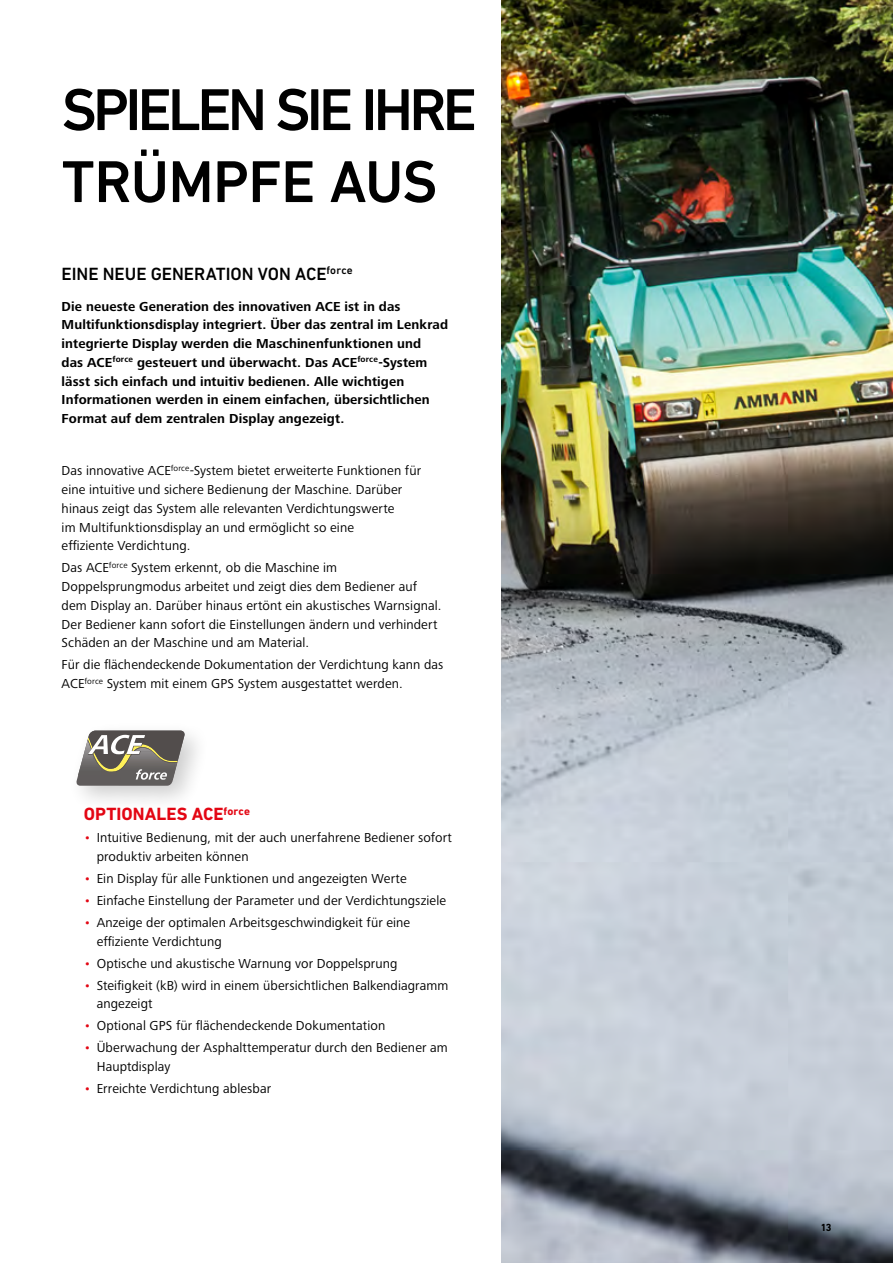
<style>
.page{position:relative;width:893px;height:1263px;background:#fff}
.page>*{position:absolute;margin:0;border:0;box-sizing:border-box;transform-origin:0 0}
.t1{font:500 60px/72px "DIN Next LT Pro";letter-spacing:-.06em;color:#000}
.t2{font:500 18px "DIN Next LT Pro";color:#000}
.t3{font:700 18px "DIN Next LT Pro";letter-spacing:.005em;color:#e30613}
.t4{font:13.5px/18.8px "Frutiger Next LTW1 G";letter-spacing:.01em;color:#000}
.t5{font:700 13.5px/18.8px "Frutiger Next LTW1 G";letter-spacing:.01em;color:#000}
.t6{font:700 10.5px "DIN Next LT Pro";color:#000}
.s1{color:#e30613}
</style>
<div class="page">
<img style="left:502px;top:0;width:391px;height:1263px">
<div style="left:67px;top:721px;width:144px;height:92px;background:#000;opacity:.2"></div>
<svg style="left:77px;top:730px;width:108px;height:56px;background:#84817a"></svg>
<h1 class="t1" style="left:62px;top:73px;width:417px">SPIELEN SIE IHRE<br>TRÜMPFE AUS</h1>
<h2 class="t2" style="left:62px;top:263px;width:293px">EINE NEUE GENERATION VON ACE<sup>force</sup></h2>
<p class="t5" style="left:62px;top:297px;width:388px">Die neueste Generation des innovativen ACE ist in das Multifunktionsdisplay integriert. Über das zentral im Lenkrad integrierte Display werden die Maschinenfunktionen und<br>das ACE<sup>force</sup> gesteuert und überwacht. Das ACE<sup>force</sup>-System lässt sich einfach und intuitiv bedienen. Alle wichtigen Informationen werden in einem einfachen, übersichtlichen Format auf dem zentralen Display angezeigt.</p>
<p class="t4" style="left:62px;top:462px;width:361px">Das innovative ACE<sup>force</sup>-System bietet erweiterte Funktionen für eine intuitive und sichere Bedienung der Maschine. Darüber hinaus zeigt das System alle relevanten Verdichtungswerte<br>im Multifunktionsdisplay an und ermöglicht so eine<br>effiziente Verdichtung.</p>
<p class="t4" style="left:62px;top:559px;width:381px">Das ACE<sup>force</sup> System erkennt, ob die Maschine im Doppelsprungmodus arbeitet und zeigt dies dem Bediener auf dem Display an. Darüber hinaus ertönt ein akustisches Warnsignal.<br>Der Bediener kann sofort die Einstellungen ändern und verhindert Schäden an der Maschine und am Material.</p>
<p class="t4" style="left:62px;top:656px;width:383px">Für die flächendeckende Dokumentation der Verdichtung kann das<br>ACE<sup>force</sup> System mit einem GPS System ausgestattet werden.</p>
<h2 class="t3" style="left:84px;top:804px;width:168px">OPTIONALES ACE<sup>force</sup></h2>
<p class="t4" style="left:97px;top:829px;width:357px;text-indent:-13px"><span class="s1">•</span> Intuitive Bedienung, mit der auch unerfahrene Bediener sofort produktiv arbeiten können</p>
<p class="t4" style="left:84px;top:870px;width:324px"><span class="s1">•</span> Ein Display für alle Funktionen und angezeigten Werte</p>
<p class="t4" style="left:84px;top:891px;width:364px"><span class="s1">•</span> Einfache Einstellung der Parameter und der Verdichtungsziele</p>
<p class="t4" style="left:97px;top:913px;width:315px;text-indent:-13px"><span class="s1">•</span> Anzeige der optimalen Arbeitsgeschwindigkeit für eine effiziente Verdichtung</p>
<p class="t4" style="left:84px;top:954px;width:315px"><span class="s1">•</span> Optische und akustische Warnung vor Doppelsprung</p>
<p class="t4" style="left:97px;top:976px;width:353px;text-indent:-13px"><span class="s1">•</span> Steifigkeit (kB) wird in einem übersichtlichen Balkendiagramm angezeigt</p>
<p class="t4" style="left:84px;top:1017px;width:303px"><span class="s1">•</span> Optional GPS für flächendeckende Dokumentation</p>
<p class="t4" style="left:97px;top:1039px;width:353px;text-indent:-13px"><span class="s1">•</span> Überwachung der Asphalttemperatur durch den Bediener am<br>Hauptdisplay</p>
<p class="t4" style="left:84px;top:1079px;width:189px"><span class="s1">•</span> Erreichte Verdichtung ablesbar</p>
<p class="t6" style="left:821px;top:1221px;width:11px">13</p>
</div>
